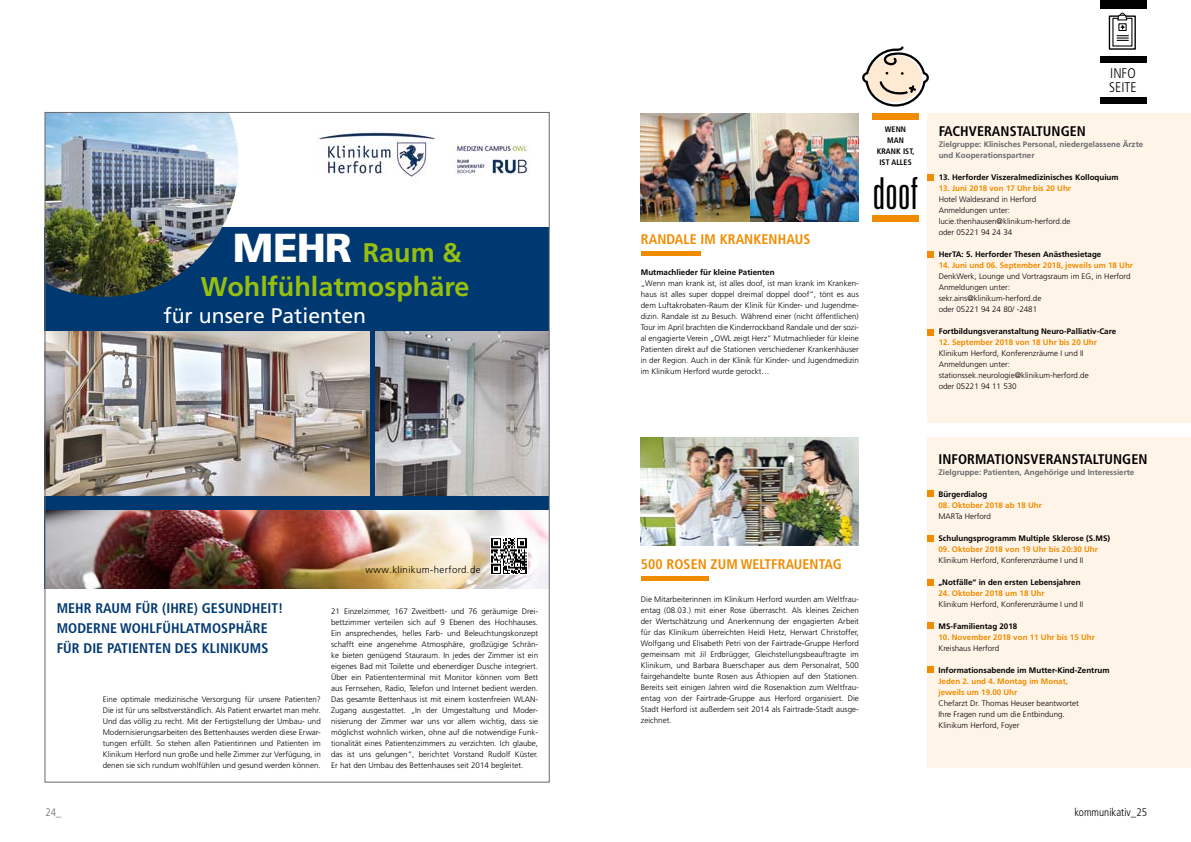
<style>
.page{position:relative;width:1191px;height:842px;background:#fff}
.page>*{position:absolute;margin:0;border:0;box-sizing:border-box;transform-origin:0 0}
.t1{font:300 ultra-condensed 44px "Univers";color:#000}
.t2{font:700 27px/33.7px "Frutiger LT Pro";color:#97bf0d;text-align:right}
.t3{font:21.2px "Frutiger LT Pro";color:#fff}
.t4{font:700 condensed 14px/20px "Frutiger";letter-spacing:.005em;color:#003871}
.t5{font:700 condensed 14px "Frutiger";letter-spacing:.005em;color:#000}
.t6{font:700 condensed 14px "Frutiger";letter-spacing:.005em;color:#f18c00}
.t7{font:300 condensed 14px/14px "Frutiger";color:#000}
.t8{font:300 condensed 11px "Frutiger";color:#000}
.t9{font:300 condensed 11px "Frutiger";color:#68696e}
.t10{font:300 9.6px "Frutiger LT Pro";letter-spacing:.04em;color:#000}
.t11{font:300 8px/11px "Frutiger";color:#000;text-align:justify}
.t12{font:700 8px "Frutiger";color:#000}
.t13{font:700 8px/11px "Frutiger";color:#f18c00}
.t14{font:700 8px/11px "Frutiger";color:#68696e}
.t15{font:700 condensed 8px/11px "Frutiger";letter-spacing:.01em;color:#000;text-align:center}
.s1{font-weight:900;font-size:40.5px;color:#fff}
</style>
<div class="page">
<div style="left:927px;top:113px;width:264px;height:310px;background:#fff4e8"></div>
<div style="left:45px;top:227px;width:504px;height:362px;background:#003871"></div>
<img style="left:315px;top:132px;width:214px;height:52px">
<img style="left:375px;top:331px;width:172px;height:165px">
<img style="left:47px;top:510px;width:500px;height:79px">
<img style="left:490px;top:537px;width:38px;height:37px">
<img style="left:47px;top:332px;width:323px;height:164px">
<img style="left:47px;top:114px;width:192px;height:183px">
<img style="left:641px;top:437px;width:218px;height:108px">
<hr style="left:641px;top:577px;width:67px;height:4px;background:#f18c00">
<img style="left:749px;top:113px;width:110px;height:108px">
<img style="left:641px;top:113px;width:108px;height:108px">
<svg style="left:927px;top:251px;width:6px;height:6px"></svg>
<svg style="left:927px;top:174px;width:6px;height:6px"></svg>
<svg style="left:927px;top:329px;width:6px;height:6px"></svg>
<div style="left:1100px;top:0;width:46px;height:9px;background:#000"></div>
<svg style="left:1108px;top:13px;width:28px;height:37px"></svg>
<div style="left:1100px;top:56px;width:46px;height:6px;background:#000"></div>
<div style="left:1100px;top:98px;width:46px;height:6px;background:#000"></div>
<div style="left:872px;top:216px;width:46px;height:6px;background:#f18c00"></div>
<div style="left:872px;top:113px;width:46px;height:6px;background:#f18c00"></div>
<svg style="left:862px;top:46px;width:67px;height:61px"></svg>
<div style="left:641px;top:251px;width:59px;height:5px;background:#f18c00"></div>
<div style="left:927px;top:438px;width:264px;height:330px;background:#fff4e8"></div>
<svg style="left:927px;top:535px;width:6px;height:6px"></svg>
<svg style="left:927px;top:490px;width:6px;height:6px"></svg>
<svg style="left:927px;top:579px;width:6px;height:6px"></svg>
<svg style="left:927px;top:622px;width:6px;height:6px"></svg>
<svg style="left:927px;top:666px;width:6px;height:6px"></svg>
<h2 class="t2" style="left:201px;top:236px;width:270px"><span class="s1">MEHR</span> Raum &amp;<br>Wohlfühlatmosphäre</h2>
<h3 class="t3" style="left:163px;top:303px;width:204px">für unsere Patienten</h3>
<p class="t10" style="left:366px;top:564px;width:116px">www.klinikum-herford.de</p>
<h3 class="t4" style="left:57px;top:598px;width:228px">MEHR RAUM FÜR (IHRE) GESUNDHEIT!<br>MOD</h3>
<h3 class="t4" style="left:57px;top:618px;width:213px;text-align:right">ERNE WOH LFÜHLATMOSPHÄRE<br>FÜR DIE PATIENTEN DES KLINIKUMS</h3>
<p class="t11" style="left:103px;top:694px;width:219px">Eine optimale medizinische Versorgung für unsere Patienten?<br>Die ist für uns selbstverständlich. Als Patient erwartet man mehr.<br>Und das völlig zu recht. Mit der Fertigstellung der Umbau- und Modernisierungsarbeiten des Bettenhauses werden diese Erwar&shy;tungen erfüllt. So stehen allen Patientinnen und Patienten im Klinikum Herford nun große und helle Zimmer zur Verfügung, in denen sie sich rundum wohlfühlen und gesund werden können.</p>
<p class="t11" style="left:331px;top:605px;width:208px">21 Einzelzimmer, 167 Zweitbett- und 76 geräumige Drei&shy;bettzimmer verteilen sich auf 9 Ebenen des Hochhauses.<br>Ein ansprechendes, helles Farb- und Beleuchtungskonzept schafft eine angenehme Atmosphäre, großzügige Schrän&shy;ke bieten genügend Stauraum. In jedes der Zimmer ist ein eigenes Bad mit Toilette und ebenerdiger Dusche integriert.<br>Über ein Patiententerminal mit Monitor können vom Bett aus Fernsehen, Radio, Telefon und Internet bedient werden.<br>Das gesamte Bettenhaus ist mit einem kostenfreien WLAN-Zugang ausgestattet. „In der Umgestaltung und Moder&shy;nisierung der Zimmer war uns vor allem wichtig, dass sie möglichst wohnlich wirken, ohne auf die notwendige Funk&shy;tionalität eines Patientenzimmers zu verzichten. Ich glaube, das ist uns gelungen“, berichtet Vorstand Rudolf Küster.<br>Er hat den Umbau des Bettenhauses seit 2014 begleitet.</p>
<h3 class="t6" style="left:641px;top:231px;width:171px">RANDALE IM KRANKENHAUS</h3>
<p class="t12" style="left:641px;top:268px;width:135px">Mutmachlieder für kleine Patienten</p>
<p class="t11" style="left:641px;top:278px;width:219px">„Wenn man krank ist, ist alles doof, ist man krank im Kranken&shy;haus ist alles super doppel dreimal doppel doof“, tönt es aus dem Luftakrobaten-Raum der Klinik für Kinder- und Jugendme&shy;dizin. Randale ist zu Besuch. Während einer (nicht öffentlichen)<br>Tour im April brachten die Kinderrockband Randale und der sozi&shy;al engagierte Verein „OWL zeigt Herz“ Mutmachlieder für kleine Patienten direkt auf die Stationen verschiedener Krankenhäuser in der Region. Auch in der Klinik für Kinder- und Jugendmedizin im Klinikum Herford wurde gerockt…</p>
<p class="t15" style="left:876px;top:124px;width:39px">WENN<br>MAN<br>KRANK IST,<br>IST ALLES</p>
<h1 class="t1" style="left:873px;top:170px;width:47px">doof</h1>
<h3 class="t7" style="left:1109px;top:66px;width:29px">Info<br>Seite</h3>
<h3 class="t5" style="left:938px;top:123px;width:149px">FACHVERANSTALTUNGEN</h3>
<p class="t14" style="left:938px;top:139px;width:206px">Zielgruppe: Klinisches Personal, niedergelassene Ärzte und Kooperationspartner</p>
<p class="t12" style="left:938px;top:173px;width:181px">13. Herforder Viszeralmedizinisches Kolloquium</p>
<p class="t13" style="left:938px;top:183px;width:134px">13. Juni 2018 von 17 Uhr bis 20 Uhr</p>
<p class="t11" style="left:938px;top:194px;width:133px;text-align:left">Hotel Waldesrand in Herford<br>Anmeldungen unter: lucie.thenhausen@klinikum-herford.de oder 05221 94 24 34</p>
<p class="t12" style="left:938px;top:250px;width:164px">HerTA: 5. Herforder Thesen Anästhesietage</p>
<p class="t13" style="left:938px;top:260px;width:196px">14. Juni und 06. September 2018, jeweils um 18 Uhr</p>
<p class="t11" style="left:938px;top:271px;width:193px;text-align:left">DenkWerk, Lounge und Vortragsraum im EG, in Herford<br>Anmeldungen unter:<br>sekr.ains@klinikum-herford.de<br>oder 05221 94 24 80/ -2481</p>
<p class="t12" style="left:938px;top:327px;width:179px">Fortbildungsveranstaltung Neuro-Palliativ-Care</p>
<p class="t13" style="left:938px;top:337px;width:160px">12. September 2018 von 18 Uhr bis 20 Uhr</p>
<p class="t11" style="left:938px;top:348px;width:152px;text-align:left">Klinikum Herford, Konferenzräume I und II<br>Anmeldungen unter: stationssek.neurologie@klinikum-herford.de oder 05221 94 11 530</p>
<h3 class="t6" style="left:641px;top:556px;width:202px">500 ROSEN ZUM WELTFRAUENTAG</h3>
<p class="t11" style="left:641px;top:594px;width:219px">Die Mitarbeiterinnen im Klinikum Herford wurden am Weltfrau&shy;entag (08.03.) mit einer Rose überrascht. Als kleines Zeichen der Wertschätzung und Anerkennung der engagierten Arbeit für das Klinikum überreichten Heidi Hetz, Herwart Christoffer, Wolfgang und Elisabeth Petri von der Fairtrade-Gruppe Herford gemeinsam mit Jil Erdbrügger, Gleichstellungsbeauftragte im Klinikum, und Barbara Buerschaper aus dem Personalrat, 500 fairgehandelte bunte Rosen aus Äthiopien auf den Stationen.<br>Bereits seit einigen Jahren wird die Rosenaktion zum Weltfrau&shy;entag von der Fairtrade-Gruppe aus Herford organisiert. Die Stadt Herford ist außerdem seit 2014 als Fairtrade-Stadt ausge&shy;zeichnet.</p>
<h3 class="t5" style="left:938px;top:450px;width:211px">INFORMATIONSVERANSTALTUNGEN</h3>
<p class="t14" style="left:938px;top:466px;width:197px">Zielgruppe: Patienten, Angehörige und Interessierte</p>
<p class="t12" style="left:938px;top:489px;width:50px">Bürgerdialog</p>
<p class="t13" style="left:938px;top:499px;width:105px">08. Oktober 2018 ab 18 Uhr</p>
<p class="t11" style="left:938px;top:510px;width:54px">MARTa Herford</p>
<p class="t12" style="left:938px;top:533px;width:173px">Schulungsprogramm Multiple Sklerose (S.MS)</p>
<p class="t13" style="left:938px;top:543px;width:161px">09. Oktober 2018 von 19 Uhr bis 20:30 Uhr</p>
<p class="t11" style="left:938px;top:554px;width:146px">Klinikum Herford, Konferenzräume I und II</p>
<p class="t12" style="left:938px;top:577px;width:144px">„Notfälle“ in den ersten Lebensjahren</p>
<p class="t13" style="left:938px;top:587px;width:108px">24. Oktober 2018 um 18 Uhr</p>
<p class="t11" style="left:938px;top:598px;width:146px">Klinikum Herford, Konferenzräume I und II</p>
<p class="t12" style="left:938px;top:621px;width:80px">MS-Familientag 2018</p>
<p class="t13" style="left:938px;top:631px;width:158px">10. November 2018 von 11 Uhr bis 15 Uhr</p>
<p class="t11" style="left:938px;top:642px;width:62px">Kreishaus Herford</p>
<p class="t12" style="left:938px;top:665px;width:173px">Informationsabende im Mutter-Kind-Zentrum</p>
<p class="t13" style="left:938px;top:675px;width:131px">Jeden 2. und 4. Montag im Monat, jeweils um 19.00 Uhr</p>
<p class="t11" style="left:938px;top:697px;width:142px;text-align:left">Chefarzt Dr. Thomas Heuser beantwortet<br>Ihre Fragen rund um die Entbindung.<br>Klinikum Herford, Foyer</p>
<h3 class="t9" style="left:45px;top:806px;width:18px">24_</h3>
<h3 class="t8" style="left:1074px;top:806px;width:74px">kommunikativ_25</h3>
</div>
